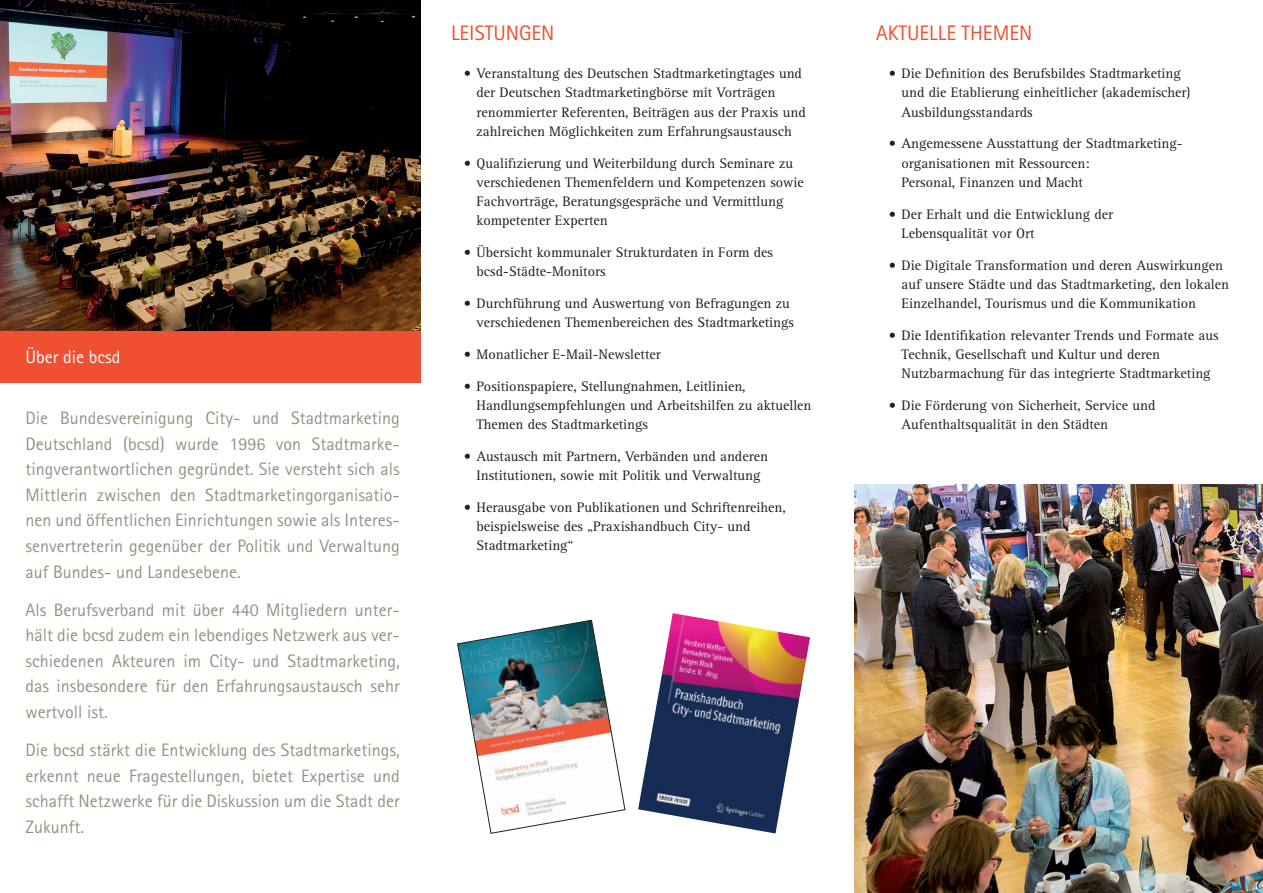
<style>
.page{position:relative;width:1263px;height:893px;background:#fff}
.page>*{position:absolute;margin:0;border:0;box-sizing:border-box;transform-origin:0 0}
.t1{font:21px "Rotis Sans Serif Std";color:#ef5032}
.t2{font:18px/25.5px "Rotis Sans Serif Std";color:#959383;text-align:justify}
.t3{font:18px "Rotis Sans Serif Std";color:#fff}
.t4{font:14.25px/19.2px "Rotis Serif Std";color:#231f20}
</style>
<div class="page">
<img style="left:855px;top:485px;width:408px;height:408px">
<img style="left:0;top:0;width:421px;height:332px">
<div style="left:0;top:332px;width:421px;height:51px;background:#ef5032"></div>
<img style="left:457px;top:620px;width:168px;height:214px">
<img style="left:638px;top:613px;width:172px;height:220px">
<p class="t3" style="left:26px;top:347px;width:96px">Über die bcsd</p>
<p class="t2" style="left:26px;top:405px;width:376px">Die Bundesvereinigung City- und Stadtmarketing Deutschland (bcsd) wurde 1996 von Stadtmarke&shy;tingverantwortlichen gegründet. Sie versteht sich als Mittlerin zwischen den Stadtmarketingorganisatio&shy;nen und öffentlichen Einrichtungen sowie als Interes&shy;senvertreterin gegenüber der Politik und Verwaltung auf Bundes- und Landesebene.</p>
<p class="t2" style="left:26px;top:597px;width:376px">Als Berufsverband mit über 440 Mitgliedern unter&shy;hält die bcsd zudem ein lebendiges Netzwerk aus ver&shy;schiedenen Akteuren im City- und Stadtmarketing, das insbesondere für den Erfahrungsaustausch sehr wertvoll ist.</p>
<p class="t2" style="left:26px;top:737px;width:376px">Die bcsd stärkt die Entwicklung des Stadtmarketings, erkennt neue Fragestellungen, bietet Expertise und schafft Netzwerke für die Diskussion um die Stadt der Zukunft.</p>
<h1 class="t1" style="left:451px;top:21px;width:105px">LEISTUNGEN</h1>
<p class="t4" style="left:476px;top:64px;width:331px;text-indent:-13px">• Veranstaltung des Deutschen Stadtmarketingtages und der Deutschen Stadtmarketingbörse mit Vorträgen renommierter Referenten, Beiträgen aus der Praxis und zahlreichen Möglichkeiten zum Erfahrungsaustausch</p>
<p class="t4" style="left:476px;top:154px;width:329px;text-indent:-13px">• Qualifizierung und Weiterbildung durch Seminare zu verschiedenen Themenfeldern und Kompetenzen sowie Fachvorträge, Beratungsgespräche und Vermittlung kompetenter Experten</p>
<p class="t4" style="left:476px;top:243px;width:298px;text-indent:-13px">• Übersicht kommunaler Strukturdaten in Form des bcsd-Städte-Monitors</p>
<p class="t4" style="left:476px;top:294px;width:319px;text-indent:-13px">• Durchführung und Auswertung von Befragungen zu verschiedenen Themenbereichen des Stadtmarketings</p>
<p class="t4" style="left:464px;top:345px;width:199px">• Monatlicher E-Mail-Newsletter</p>
<p class="t4" style="left:476px;top:377px;width:337px;text-indent:-13px">• Positionspapiere, Stellungnahmen, Leitlinien,<br>Handlungsempfehlungen und Arbeitshilfen zu aktuellen<br>Themen des Stadtmarketings</p>
<p class="t4" style="left:464px;top:447px;width:306px;text-align:center">• Austausch mit Partnern, Verbänden und anderen<br>Institutionen, sowie mit Politik und Verwaltung</p>
<p class="t4" style="left:476px;top:498px;width:311px;text-indent:-13px">• Herausgabe von Publikationen und Schriftenreihen, beispielsweise des „Praxishandbuch City- und<br>Stadtmarketing“</p>
<h1 class="t1" style="left:876px;top:21px;width:158px">AKTUELLE THEMEN</h1>
<p class="t4" style="left:901px;top:64px;width:291px;text-indent:-13px">• Die Definition des Berufsbildes Stadtmarketing und die Etablierung einheitlicher (akademischer)<br>Ausbildungsstandards</p>
<p class="t4" style="left:901px;top:135px;width:283px;text-indent:-13px">• Angemessene Ausstattung der Stadtmarketing&shy;organisationen mit Ressourcen:<br>Personal, Finanzen und Macht</p>
<p class="t4" style="left:901px;top:205px;width:213px;text-indent:-13px">• Der Erhalt und die Entwicklung der<br>Lebensqualität vor Ort</p>
<p class="t4" style="left:901px;top:256px;width:329px;text-indent:-13px">• Die Digitale Transformation und deren Auswirkungen auf unsere Städte und das Stadtmarketing, den lokalen<br>Einzelhandel, Tourismus und die Kommunikation</p>
<p class="t4" style="left:901px;top:326px;width:319px;text-indent:-13px">• Die Identifikation relevanter Trends und Formate aus<br>Technik, Gesellschaft und Kultur und deren<br>Nutzbarmachung für das integrierte Stadtmarketing</p>
<p class="t4" style="left:901px;top:396px;width:255px;text-indent:-13px">• Die Förderung von Sicherheit, Service und<br>Aufenthaltsqualität in den Städten</p>
</div>
